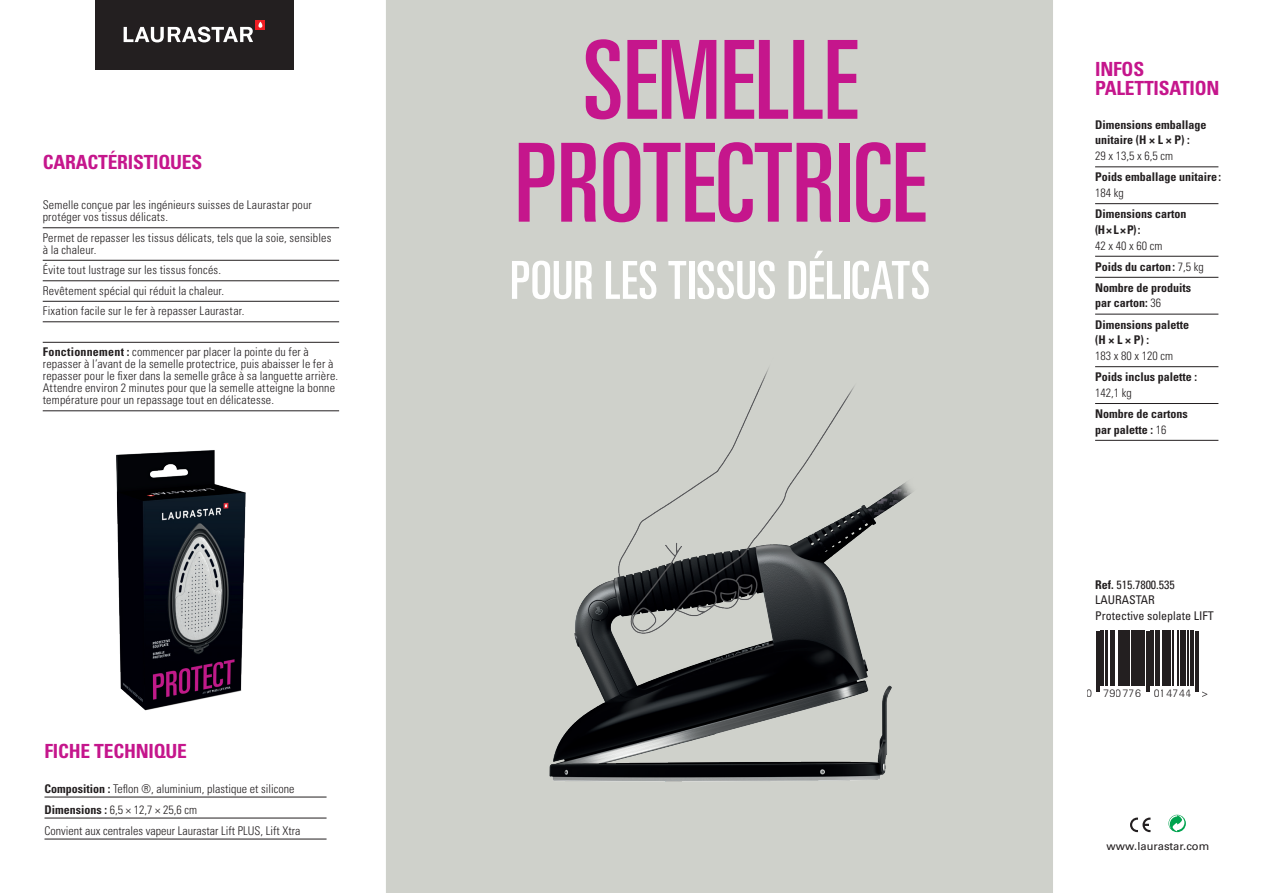
<style>
.page{position:relative;width:1263px;height:893px;background:#fff}
.page>*{position:absolute;margin:0;border:0;box-sizing:border-box;transform-origin:0 0}
.t1{font:ultra-condensed 109.2px/102.9px "Univers LT Std";color:#c5168c;text-align:center}
.t2{font:ultra-condensed 52.5px "Univers LT Std";letter-spacing:.005em;color:#fff}
.t3{font:700 condensed 19.5px/19.5px "Univers LT Std";letter-spacing:-.01em;color:#c5168c}
.t4{font:300 condensed 12px/12px "Univers LT Std";letter-spacing:.015em;color:#231f20}
.t5{font:700 condensed 12px/15.8px "Univers LT Std";color:#231f20}
.t6{font:condensed 12px/15.8px "Univers LT Std";color:#231f20}
.t7{font:11.1px "Univers LT Std";color:#231f20}
.t8{font:300 10.8px "Univers LT Std";letter-spacing:.045em;color:#231f20}
.s1{font-weight:700}
.s2{font-weight:300}
</style>
<div class="page">
<div style="left:386px;top:0;width:667px;height:893px;background:#cfd1cb"></div>
<svg style="left:1168px;top:815px;width:18px;height:17px"></svg>
<svg style="left:1169px;top:815px;width:15px;height:16px"></svg>
<svg style="left:1130px;top:818px;width:20px;height:14px"></svg>
<div style="left:95px;top:0;width:199px;height:70px;background:#231f20"></div>
<svg style="left:256px;top:20px;width:9px;height:10px"></svg>
<svg style="left:124px;top:22px;width:138px;height:20px"></svg>
<hr style="left:1096px;top:631px;width:2px;height:60px;background:#231f20">
<hr style="left:1099px;top:631px;width:1px;height:60px;background:#231f20">
<hr style="left:1101px;top:631px;width:3px;height:55px;background:#231f20">
<hr style="left:1105px;top:631px;width:2px;height:55px;background:#231f20">
<hr style="left:1110px;top:631px;width:1px;height:55px;background:#231f20">
<hr style="left:1113px;top:631px;width:2px;height:55px;background:#231f20">
<hr style="left:1118px;top:631px;width:2px;height:55px;background:#231f20">
<hr style="left:1121px;top:631px;width:1px;height:55px;background:#231f20">
<hr style="left:1123px;top:631px;width:4px;height:55px;background:#231f20">
<hr style="left:1128px;top:631px;width:2px;height:55px;background:#231f20">
<hr style="left:1131px;top:631px;width:3px;height:55px;background:#231f20">
<hr style="left:1135px;top:631px;width:2px;height:55px;background:#231f20">
<hr style="left:1138px;top:631px;width:1px;height:55px;background:#231f20">
<div style="left:1140px;top:631px;width:5px;height:55px;background:#231f20"></div>
<hr style="left:1146px;top:631px;width:1px;height:60px;background:#231f20">
<hr style="left:1148px;top:631px;width:1px;height:60px;background:#231f20">
<hr style="left:1150px;top:631px;width:3px;height:55px;background:#231f20">
<hr style="left:1156px;top:631px;width:1px;height:55px;background:#231f20">
<hr style="left:1158px;top:631px;width:2px;height:55px;background:#231f20">
<hr style="left:1162px;top:631px;width:2px;height:55px;background:#231f20">
<hr style="left:1165px;top:631px;width:1px;height:55px;background:#231f20">
<hr style="left:1167px;top:631px;width:4px;height:55px;background:#231f20">
<hr style="left:1173px;top:631px;width:1px;height:55px;background:#231f20">
<hr style="left:1177px;top:631px;width:1px;height:55px;background:#231f20">
<hr style="left:1180px;top:631px;width:1px;height:55px;background:#231f20">
<hr style="left:1182px;top:631px;width:4px;height:55px;background:#231f20">
<hr style="left:1188px;top:631px;width:1px;height:55px;background:#231f20">
<hr style="left:1190px;top:631px;width:3px;height:55px;background:#231f20">
<hr style="left:1195px;top:631px;width:1px;height:60px;background:#231f20">
<hr style="left:1197px;top:631px;width:2px;height:60px;background:#231f20">
<img style="left:523px;top:329px;width:395px;height:494px">
<hr style="left:43px;top:227px;width:296px;height:1px;background:#231f20">
<hr style="left:43px;top:260px;width:296px;height:1px;background:#231f20">
<hr style="left:43px;top:281px;width:296px;height:1px;background:#231f20">
<hr style="left:43px;top:301px;width:296px;height:1px;background:#231f20">
<hr style="left:43px;top:322px;width:296px;height:1px;background:#231f20">
<hr style="left:43px;top:342px;width:296px;height:1px;background:#231f20">
<hr style="left:43px;top:411px;width:296px;height:1px;background:#231f20">
<hr style="left:44px;top:797px;width:283px;height:1px;background:#231f20">
<hr style="left:44px;top:818px;width:283px;height:1px;background:#231f20">
<hr style="left:44px;top:839px;width:283px;height:1px;background:#231f20">
<hr style="left:1095px;top:167px;width:123px;height:1px;background:#231f20">
<hr style="left:1095px;top:203px;width:123px;height:1px;background:#231f20">
<hr style="left:1095px;top:256px;width:123px;height:1px;background:#231f20">
<hr style="left:1095px;top:277px;width:123px;height:1px;background:#231f20">
<hr style="left:1095px;top:314px;width:123px;height:1px;background:#231f20">
<hr style="left:1095px;top:366px;width:123px;height:1px;background:#231f20">
<hr style="left:1095px;top:403px;width:123px;height:1px;background:#231f20">
<hr style="left:1095px;top:440px;width:123px;height:1px;background:#231f20">
<img style="left:116px;top:450px;width:130px;height:261px">
<h3 class="t3" style="left:43px;top:152px;width:161px">CARACTÉRISTIQUES</h3>
<p class="t4" style="left:43px;top:199px;width:271px">Semelle conçue par les ingénieurs suisses de Laurastar pour protéger vos tissus délicats.</p>
<p class="t4" style="left:43px;top:231px;width:290px">Permet de repasser les tissus délicats, tels que la soie, sensibles à la chaleur.</p>
<p class="t4" style="left:43px;top:260px;width:203px;line-height:20.5px">Évite tout lustrage sur les tissus foncés.<br>Revêtement spécial qui réduit la chaleur.<br>Fixation facile sur le fer à repasser Laurastar.</p>
<p class="t4" style="left:43px;top:346px;width:297px"><span class="s1">Fonctionnement :</span> commencer par placer la pointe du fer à repasser à l’avant de la semelle protectrice, puis abaisser le fer à repasser pour le fixer dans la semelle grâce à sa languette arrière.<br>Attendre environ 2 minutes pour que la semelle atteigne la bonne température pour un repassage tout en délicatesse.</p>
<h3 class="t3" style="left:44px;top:741px;width:144px">FICHE TECHNIQUE</h3>
<p class="t4" style="left:44px;top:778px;width:257px;line-height:21px"><span class="s1">Composition :</span> Teflon ®, aluminium, plastique et silicone<br><span class="s1">Dimensions :</span> 6,5 × 12,7 × 25,6 cm<br>Convient aux centrales vapeur Laurastar Lift PLUS, Lift Xtra</p>
<h1 class="t1" style="left:515px;top:28px;width:413px">SEMELLE<br>PROTECTRICE</h1>
<h2 class="t2" style="left:510px;top:250px;width:422px">POUR LES TISSUS DÉLICATS</h2>
<h3 class="t3" style="left:1095px;top:59px;width:126px">INFOS<br>PALETTISATION</h3>
<p class="t5" style="left:1095px;top:117px;width:113px">Dimensions emballage unitaire (H × L × P) :</p>
<p class="t4" style="left:1095px;top:150px;width:79px">29 x 13,5 x 6,5 cm</p>
<p class="t5" style="left:1095px;top:169px;width:128px">Poids emballage unitaire:</p>
<p class="t4" style="left:1095px;top:187px;width:30px">184 kg</p>
<p class="t5" style="left:1095px;top:206px;width:93px">Dimensions carton (H × L × P) :</p>
<p class="t5" style="left:1095px;top:235px;width:110px;line-height:21px"><span class="s2">42 x 40 x 60 cm<br></span>Poids du carton: <span class="s2">7,5 kg<br></span>Nombre de produits</p>
<p class="t5" style="left:1095px;top:293px;width:95px;line-height:21px">par carton: <span class="s2">36<br></span>Dimensions palette</p>
<p class="t5" style="left:1095px;top:332px;width:55px">(H × L × P) :</p>
<p class="t4" style="left:1095px;top:350px;width:79px">183 x 80 x 120 cm</p>
<p class="t5" style="left:1095px;top:369px;width:103px">Poids inclus palette :</p>
<p class="t4" style="left:1095px;top:387px;width:38px">142,1 kg</p>
<p class="t5" style="left:1095px;top:406px;width:94px">Nombre de cartons par palette : <span class="s2">16</span></p>
<p class="t6" style="left:1095px;top:576px;width:120px"><span class="s1">Ref.</span> 515.7800.535<br>LAURASTAR<br>Protective soleplate LIFT</p>
<p class="t8" style="left:1087px;top:686px;width:124px">0 790776 014744 &gt;</p>
<p class="t7" style="left:1107px;top:840px;width:104px">www.laurastar.com</p>
</div>
